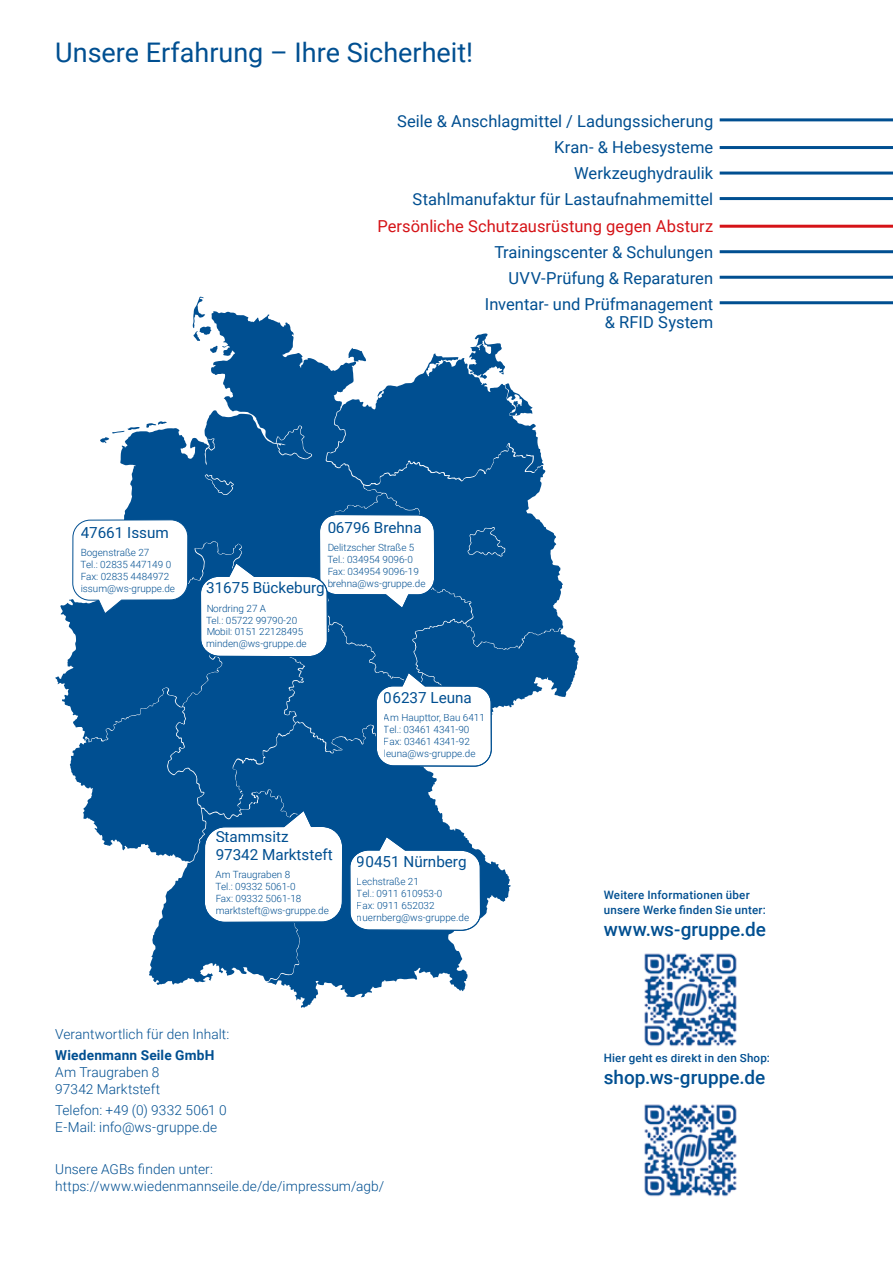
<style>
.page{position:relative;width:893px;height:1263px;background:#fff}
.page>*{position:absolute;margin:0;border:0;box-sizing:border-box;transform-origin:0 0}
.t1{font:27px "Roboto";color:#004f91}
.t2{font:500 18.9px "Roboto";color:#004f91}
.t3{font:16.5px/26.2px "Roboto";letter-spacing:.005em;color:#004f91;text-align:right}
.t4{font:16.5px "Roboto";letter-spacing:.005em;color:#d51317}
.t5{font:15.3px/18.3px "Roboto";color:#004f91}
.t6{font:300 13.65px/17.1px "Roboto";letter-spacing:.005em;color:#004f91}
.t7{font:700 13.65px "Roboto";letter-spacing:.015em;color:#004f91}
.t8{font:500 11.55px/14.7px "Roboto";letter-spacing:.02em;color:#004f91}
.t9{font:300 9.9px/11.9px "Roboto";color:#004f91}
</style>
<div class="page">
<svg style="left:282px;top:985px;width:184px;height:23px"></svg>
<svg style="left:55px;top:297px;width:524px;height:688px"></svg>
<hr style="left:720px;top:118px;width:173px;height:3px;background:#004f91">
<hr style="left:720px;top:146px;width:173px;height:3px;background:#004f91">
<hr style="left:720px;top:172px;width:173px;height:3px;background:#004f91">
<hr style="left:720px;top:197px;width:173px;height:3px;background:#004f91">
<hr style="left:720px;top:225px;width:173px;height:3px;background:#d51317">
<hr style="left:720px;top:250px;width:173px;height:3px;background:#004f91">
<hr style="left:720px;top:276px;width:173px;height:3px;background:#004f91">
<hr style="left:720px;top:301px;width:173px;height:3px;background:#004f91">
<img style="left:644px;top:1104px;width:93px;height:93px">
<img style="left:644px;top:953px;width:93px;height:94px">
<h1 class="t1" style="left:55px;top:34px;width:419px">Unsere Erfahrung – Ihre Sicherheit!</h1>
<h3 class="t3" style="left:397px;top:107px;width:318px">Seile &amp; Anschlagmittel / Ladungssicherung<br>Kran- &amp; Hebesysteme<br>Werkzeughydraulik<br>Stahlmanufaktur für Lastaufnahmemittel</h3>
<h3 class="t4" style="left:377px;top:214px;width:337px">Persönliche Schutzausrüstung gegen Absturz</h3>
<h3 class="t3" style="left:485px;top:238px;width:230px">Trainingscenter &amp; Schulungen<br>UVV-Prüfung &amp; Reparaturen<br>Inventar- und Prüfmanagement</h3>
<h3 class="t3" style="left:605px;top:309px;width:110px">&amp; RFID System</h3>
<h3 class="t5" style="left:81px;top:523px;width:90px">47661 Issum</h3>
<p class="t9" style="left:81px;top:546px;width:96px">Bogenstraße 27<br>Tel.: 02835 447149 0<br>Fax: 02835 4484972 issum@ws-gruppe.de</p>
<h3 class="t5" style="left:327px;top:517px;width:96px">06796 Brehna</h3>
<p class="t9" style="left:327px;top:541px;width:100px">Delitzscher Straße 5<br>Tel.: 034954 9096-0<br>Fax: 034954 9096-19 brehna@ws-gruppe.de</p>
<h3 class="t5" style="left:206px;top:578px;width:120px">31675 Bückeburg</h3>
<p class="t9" style="left:206px;top:602px;width:102px">Nordring 27 A<br>Tel.: 05722 99790-20<br>Mobil: 0151 22128495 minden@ws-gruppe.de</p>
<h3 class="t5" style="left:384px;top:688px;width:89px">06237 Leuna</h3>
<p class="t9" style="left:384px;top:711px;width:102px">Am Haupttor, Bau 6411<br>Tel.: 03461 4341-90<br>Fax: 03461 4341-92 leuna@ws-gruppe.de</p>
<h3 class="t5" style="left:216px;top:826px;width:119px">Stammsitz<br>97342 Marktsteft</h3>
<p class="t9" style="left:216px;top:868px;width:115px">Am Traugraben 8<br>Tel.: 09332 5061-0<br>Fax: 09332 5061-18 marktsteft@ws-gruppe.de</p>
<h3 class="t5" style="left:357px;top:852px;width:111px">90451 Nürnberg</h3>
<p class="t9" style="left:357px;top:875px;width:114px">Lechstraße 21<br>Tel.: 0911 610953-0<br>Fax: 0911 652032 nuernberg@ws-gruppe.de</p>
<p class="t8" style="left:604px;top:887px;width:164px">Weitere Informationen über unsere Werke finden Sie unter:</p>
<h2 class="t2" style="left:604px;top:916px;width:164px">www.ws-gruppe.de</h2>
<h3 class="t6" style="left:55px;top:1025px;width:176px">Verantwortlich für den Inhalt:</h3>
<h3 class="t7" style="left:55px;top:1045px;width:161px">Wiedenmann Seile GmbH</h3>
<h3 class="t6" style="left:55px;top:1063px;width:106px">Am Traugraben 8<br>97342 Marktsteft</h3>
<h3 class="t6" style="left:55px;top:1101px;width:173px">Telefon: +49 (0) 9332 5061 0<br>E-Mail: info@ws-gruppe.de</h3>
<h3 class="t6" style="left:55px;top:1160px;width:330px">Unsere AGBs finden unter: https://www.wiedenmannseile.de/de/impressum/agb/</h3>
<p class="t8" style="left:604px;top:1050px;width:168px">Hier geht es direkt in den Shop:</p>
<h2 class="t2" style="left:604px;top:1064px;width:163px">shop.ws-gruppe.de</h2>
</div>
